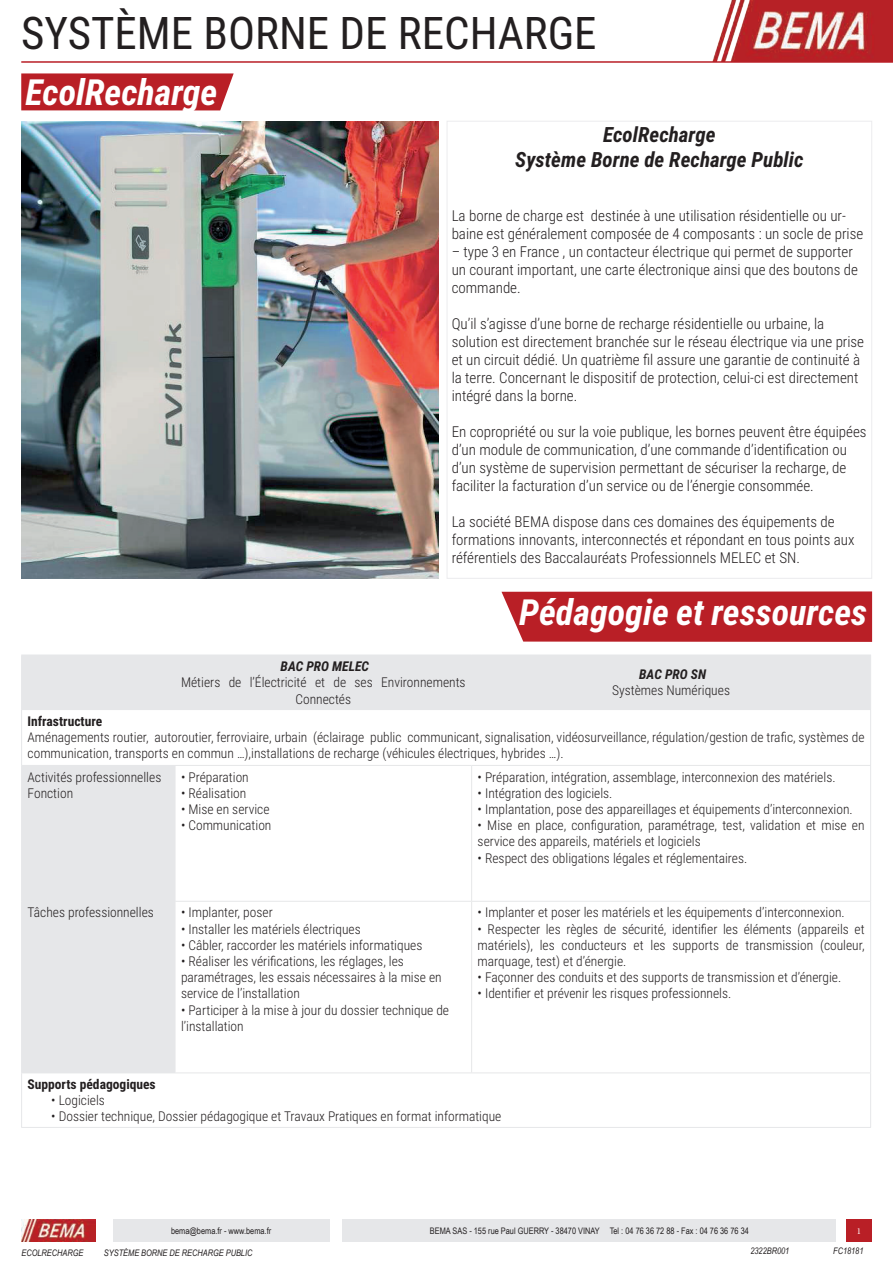
<style>
.page{position:relative;width:893px;height:1263px;background:#fff}
.page>*{position:absolute;margin:0;border:0;box-sizing:border-box;transform-origin:0 0}
.t1{font:45px "Roboto Condensed";color:#231f20}
.t2{font:italic 700 36px "Roboto Condensed";color:#fff}
.t3{font:italic 700 21px/25.2px "Roboto Condensed";color:#231f20;text-align:center}
.t4{font:300 15px/18px "Roboto Condensed";color:#231f20}
.t5{font:300 13.5px/16.2px "Roboto Condensed";color:#231f20}
.t6{font:700 13.5px "Roboto Condensed";color:#231f20}
.t7{font:italic 700 13.5px "Roboto Condensed";color:#231f20}
.t8{font:9px "Arial Narrow";color:#231f20}
.t9{font:italic 9px "Arial Narrow";color:#231f20}
.t10{font:9px "Minion Pro";color:#fff}
</style>
<div class="page">
<img style="left:713px;top:0;width:180px;height:61px">
<hr style="left:21px;top:61px;width:872px;height:2px;background:#b91f26">
<img style="left:21px;top:1219px;width:75px;height:23px">
<div style="left:343px;top:1219px;width:493px;height:23px;background:#e6e7e9"></div>
<div style="left:113px;top:1219px;width:216px;height:23px;background:#e6e7e9"></div>
<div style="left:846px;top:1219px;width:26px;height:23px;background:#b91f26"></div>
<img style="left:21px;top:121px;width:418px;height:457px">
<div style="left:501px;top:591px;width:371px;height:51px;background:#b91f26"></div>
<svg style="left:22px;top:656px;width:848px;height:416px"></svg>
<hr style="left:21px;top:655px;width:154px;height:1px;background:#e6e7e9">
<hr style="left:21px;top:655px;width:1px;height:54px;background:#e6e7e9">
<hr style="left:175px;top:655px;width:297px;height:1px;background:#e6e7e9">
<hr style="left:175px;top:655px;width:1px;height:54px;background:#e6e7e9">
<hr style="left:472px;top:655px;width:399px;height:1px;background:#e6e7e9">
<hr style="left:471px;top:655px;width:1px;height:54px;background:#e6e7e9">
<hr style="left:870px;top:655px;width:1px;height:54px;background:#e6e7e9">
<hr style="left:21px;top:709px;width:154px;height:1px;background:#e6e7e9">
<hr style="left:21px;top:710px;width:1px;height:55px;background:#e6e7e9">
<hr style="left:175px;top:709px;width:297px;height:1px;background:#e6e7e9">
<hr style="left:472px;top:709px;width:399px;height:1px;background:#e6e7e9">
<hr style="left:870px;top:710px;width:1px;height:55px;background:#e6e7e9">
<hr style="left:21px;top:765px;width:154px;height:1px;background:#e6e7e9">
<hr style="left:21px;top:766px;width:1px;height:135px;background:#e6e7e9">
<hr style="left:175px;top:765px;width:297px;height:1px;background:#e6e7e9">
<hr style="left:175px;top:766px;width:1px;height:135px;background:#e6e7e9">
<hr style="left:472px;top:765px;width:399px;height:1px;background:#e6e7e9">
<hr style="left:471px;top:766px;width:1px;height:135px;background:#e6e7e9">
<hr style="left:870px;top:766px;width:1px;height:135px;background:#e6e7e9">
<hr style="left:21px;top:901px;width:154px;height:1px;background:#e6e7e9">
<hr style="left:21px;top:902px;width:1px;height:170px;background:#e6e7e9">
<hr style="left:175px;top:901px;width:297px;height:1px;background:#e6e7e9">
<hr style="left:175px;top:902px;width:1px;height:170px;background:#e6e7e9">
<hr style="left:472px;top:901px;width:399px;height:1px;background:#e6e7e9">
<hr style="left:471px;top:902px;width:1px;height:170px;background:#e6e7e9">
<hr style="left:870px;top:902px;width:1px;height:170px;background:#e6e7e9">
<hr style="left:21px;top:1072px;width:154px;height:1px;background:#e6e7e9">
<hr style="left:21px;top:1073px;width:1px;height:54px;background:#e6e7e9">
<hr style="left:175px;top:1072px;width:297px;height:1px;background:#e6e7e9">
<hr style="left:472px;top:1072px;width:399px;height:1px;background:#e6e7e9">
<hr style="left:870px;top:1073px;width:1px;height:54px;background:#e6e7e9">
<hr style="left:21px;top:1127px;width:154px;height:1px;background:#e6e7e9">
<hr style="left:175px;top:1127px;width:297px;height:1px;background:#e6e7e9">
<hr style="left:472px;top:1127px;width:399px;height:1px;background:#e6e7e9">
<div style="left:21px;top:73px;width:213px;height:37px;background:#b91f26"></div>
<h1 class="t1" style="left:21px;top:1px;width:577px">SYSTÈME BORNE DE RECHARGE</h1>
<h2 class="t2" style="left:26px;top:67px;width:193px">EcolRecharge</h2>
<h3 class="t3" style="left:515px;top:121px;width:290px">EcolRecharge<br>Système Borne de Recharge Public</h3>
<p class="t4" style="left:452px;top:206px;width:413px">La borne de charge est destinée à une utilisation résidentielle ou ur&shy;baine est généralement composée de 4 composants : un socle de prise</p>
<p class="t4" style="left:452px;top:242px;width:408px">– type 3 en France , un contacteur électrique qui permet de supporter un courant important, une carte électronique ainsi que des boutons de commande.</p>
<p class="t4" style="left:452px;top:314px;width:414px">Qu’il s’agisse d’une borne de recharge résidentielle ou urbaine, la solution est directement branchée sur le réseau électrique via une prise et un circuit dédié. Un quatrième fil assure une garantie de continuité à la terre. Concernant le dispositif de protection, celui-ci est directement intégré dans la borne.</p>
<p class="t4" style="left:452px;top:422px;width:416px">En copropriété ou sur la voie publique, les bornes peuvent être équipées d’un module de communication, d’une commande d’identification ou d’un système de supervision permettant de sécuriser la recharge, de faciliter la facturation d’un service ou de l’énergie consommée.</p>
<p class="t4" style="left:452px;top:512px;width:404px">La société BEMA dispose dans ces domaines des équipements de formations innovants, interconnectés et répondant en tous points aux référentiels des Baccalauréats Professionnels MELEC et SN.</p>
<h2 class="t2" style="left:519px;top:587px;width:349px">Pédagogie et ressources</h2>
<p class="t7" style="left:281px;top:657px;width:90px">BAC PRO MELEC</p>
<p class="t5" style="left:181px;top:674px;width:286px;text-align:center">Métiers de l’Électricité et de ses Environnements<br>Connectés</p>
<p class="t7" style="left:639px;top:665px;width:68px">BAC PRO SN</p>
<p class="t5" style="left:612px;top:682px;width:119px">Systèmes Numériques</p>
<p class="t6" style="left:28px;top:711px;width:76px">Infrastructure</p>
<p class="t5" style="left:28px;top:728px;width:838px">Aménagements routier, autoroutier, ferroviaire, urbain (éclairage public communicant, signalisation, vidéosurveillance, régulation/gestion de trafic, systèmes de communication, transports en commun …),installations de recharge (véhicules électriques, hybrides …).</p>
<p class="t5" style="left:28px;top:768px;width:135px">Activités professionnelles<br>Fonction</p>
<p class="t5" style="left:181px;top:768px;width:69px">• Préparation</p>
<p class="t5" style="left:478px;top:768px;width:359px">• Préparation, intégration, assemblage, interconnexion des matériels.</p>
<p class="t5" style="left:478px;top:784px;width:136px">• Intégration des logiciels.</p>
<p class="t5" style="left:478px;top:800px;width:377px">• Implantation, pose des appareillages et équipements d’interconnexion.</p>
<p class="t5" style="left:478px;top:817px;width:388px">• Mise en place, configuration, paramétrage, test, validation et mise en service des appareils, matériels et logiciels</p>
<p class="t5" style="left:478px;top:849px;width:271px">• Respect des obligations légales et réglementaires.</p>
<p class="t5" style="left:181px;top:784px;width:67px">• Réalisation</p>
<p class="t5" style="left:181px;top:800px;width:90px">• Mise en service</p>
<p class="t5" style="left:181px;top:817px;width:92px">• Communication</p>
<p class="t5" style="left:28px;top:904px;width:128px">Tâches professionnelles</p>
<p class="t5" style="left:181px;top:904px;width:93px">• Implanter, poser</p>
<p class="t5" style="left:181px;top:920px;width:181px">• Installer les matériels électriques</p>
<p class="t5" style="left:181px;top:936px;width:243px">• Câbler, raccorder les matériels informatiques</p>
<p class="t5" style="left:181px;top:952px;width:262px">• Réaliser les vérifications, les réglages, les paramétrages, les essais nécessaires à la mise en service de l’installation</p>
<p class="t5" style="left:181px;top:1001px;width:270px">• Participer à la mise à jour du dossier technique de l’installation</p>
<p class="t5" style="left:478px;top:904px;width:369px">• Implanter et poser les matériels et les équipements d’interconnexion.</p>
<p class="t5" style="left:478px;top:920px;width:388px;text-align:justify">• Respecter les règles de sécurité, identifier les éléments (appareils et matériels), les conducteurs et les supports de transmission (couleur, marquage, test) et d’énergie.</p>
<p class="t5" style="left:478px;top:969px;width:365px">• Façonner des conduits et des supports de transmission et d’énergie.</p>
<p class="t5" style="left:478px;top:985px;width:255px">• Identifier et prévenir les risques professionnels.</p>
<p class="t6" style="left:28px;top:1075px;width:130px">Supports pédagogiques</p>
<p class="t5" style="left:51px;top:1092px;width:55px">• Logiciels</p>
<p class="t5" style="left:51px;top:1108px;width:452px">• Dossier technique, Dossier pédagogique et Travaux Pratiques en format informatique</p>
<p class="t8" style="left:171px;top:1224px;width:102px">bema@bema.fr - www.bema.fr</p>
<p class="t8" style="left:430px;top:1224px;width:320px">BEMA SAS - 155 rue Paul GUERRY - 38470 VINAY Tel : 04 76 36 72 88 - Fax : 04 76 36 76 34</p>
<p class="t10" style="left:857px;top:1225px;width:6px">1</p>
<p class="t9" style="left:21px;top:1246px;width:63px">ECOLRECHARGE</p>
<p class="t9" style="left:104px;top:1246px;width:150px">SYSTÈME BORNE DE RECHARGE PUBLIC</p>
<p class="t9" style="left:750px;top:1244px;width:40px">2322BR001</p>
<p class="t9" style="left:833px;top:1244px;width:32px">FC18181</p>
</div>
